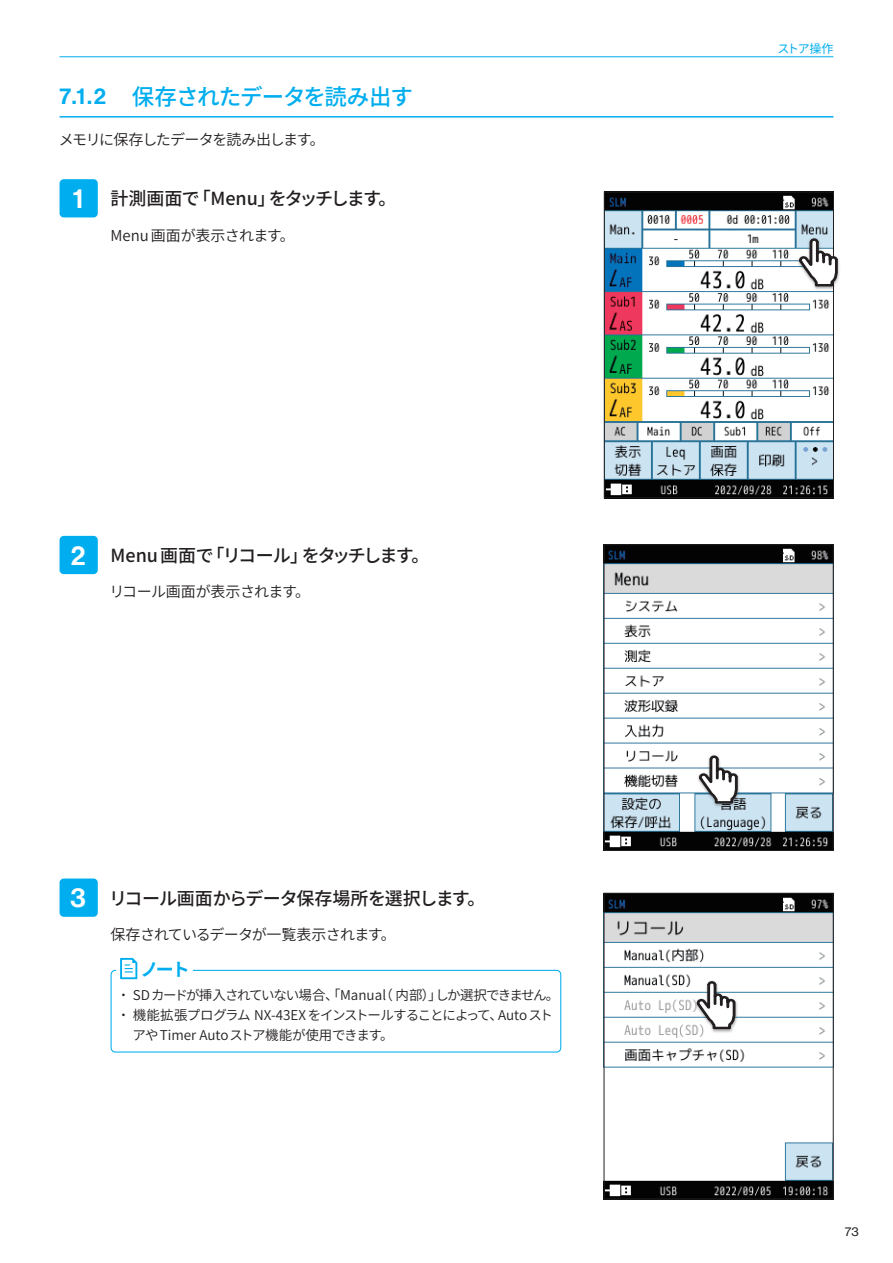
<style>
.page{position:relative;width:893px;height:1263px;background:#fff}
.page>*{position:absolute;margin:0;border:0;box-sizing:border-box;transform-origin:0 0}
.t1{font:27px "N Haas Grotesk DS Pro 65 Md";color:#fff}
.t2{font:500 22.5px "Source Han Sans";letter-spacing:-.045em;color:#00aeef}
.t3{font:500 18px "Source Han Sans";letter-spacing:-.055em;color:#231f20}
.t4{font:500 18px "Source Han Sans";letter-spacing:-.08em;color:#231f20}
.t5{font:500 18px "Source Han Sans";letter-spacing:-.035em;color:#231f20}
.t6{font:700 18px "Source Han Sans";color:#00aeef}
.t7{font:15px "Source Han Sans";letter-spacing:-.035em;color:#231f20}
.t8{font:15px "Source Han Sans";letter-spacing:-.08em;color:#231f20}
.t9{font:15px "Source Han Sans";color:#231f20}
.t10{font:13.5px "Source Han Sans";letter-spacing:-.06em;color:#231f20}
.t11{font:13.5px "Source Han Sans";letter-spacing:-.04em;color:#231f20}
.t12{font:13.5px "Source Han Sans";letter-spacing:-.01em;color:#231f20}
.t13{font:12px "Source Han Sans";letter-spacing:-.075em;color:#00aeef}
.t14{font:12px "N Haas Grotesk TX Pro 55 Rg";color:#231f20}
.s1{font-family:"N Haas Grotesk DS Pro 65 Md";font-weight:400}
.s2{font-weight:300}
</style>
<div class="page">
<hr style="left:60px;top:57px;width:773px;height:1px;background:#00aeef">
<hr style="left:60px;top:116px;width:773px;height:2px;background:#00aeef">
<div style="left:111px;top:970px;width:450px;height:82px;border:1px solid #00aeef;border-radius:4px"></div>
<div style="left:116px;top:958px;width:76px;height:21px;background:#fff"></div>
<svg style="left:120px;top:958px;width:17px;height:21px"></svg>
<div style="left:60px;top:179px;width:38px;height:38px;background:#00aeef;border-radius:4px"></div>
<img style="left:606px;top:194px;width:226px;height:302px">
<div style="left:604px;top:192px;width:230px;height:306px;border:1px solid #231f20"></div>
<img style="left:795px;top:236px;width:45px;height:56px">
<svg style="left:799px;top:238px;width:39px;height:48px"></svg>
<img style="left:606px;top:546px;width:225px;height:303px">
<div style="left:604px;top:544px;width:229px;height:307px;border:1px solid #231f20"></div>
<img style="left:695px;top:753px;width:47px;height:56px">
<svg style="left:699px;top:755px;width:39px;height:48px"></svg>
<div style="left:60px;top:536px;width:38px;height:38px;background:#00aeef;border-radius:4px"></div>
<img style="left:606px;top:895px;width:225px;height:302px">
<div style="left:604px;top:893px;width:229px;height:306px;border:1px solid #231f20"></div>
<img style="left:693px;top:978px;width:47px;height:56px">
<svg style="left:697px;top:981px;width:38px;height:48px"></svg>
<div style="left:60px;top:878px;width:38px;height:39px;background:#00aeef;border-radius:4px"></div>
<h2 class="t2" style="left:60px;top:84px;width:355px"><span class="s1">7.1.2</span> 保存されたデータを読み出す</h2>
<p class="t8" style="left:59px;top:131px;width:268px">メモリに保存したデータを読み出します。</p>
<h1 class="t1" style="left:73px;top:183px;width:12px">1</h1>
<h3 class="t5" style="left:111px;top:188px;width:288px">計測画面で「Menu」をタッチします。</h3>
<p class="t9" style="left:111px;top:227px;width:186px">Menu画面が表示されます。</p>
<h1 class="t1" style="left:71px;top:539px;width:16px">2</h1>
<h3 class="t4" style="left:111px;top:545px;width:320px">Menu 画面で「リコール」をタッチします。</h3>
<p class="t7" style="left:109px;top:583px;width:202px">リコール画面が表示されます。</p>
<h1 class="t1" style="left:71px;top:882px;width:17px">3</h1>
<h3 class="t3" style="left:109px;top:888px;width:378px">リコール画面からデータ保存場所を選択します。</h3>
<p class="t7" style="left:111px;top:926px;width:287px">保存されているデータが一覧表示されます。</p>
<h3 class="t6" style="left:141px;top:960px;width:51px">ノート</h3>
<p class="t10" style="left:117px;top:987px;width:444px"><span class="s2">・</span> SDカードが挿入されていない場合、「Manual（内部）」しか選択できません。</p>
<p class="t11" style="left:117px;top:1007px;width:438px"><span class="s2">・</span>機能拡張プログラム NX-43EX をインストールすることによって、Autoスト</p>
<p class="t12" style="left:132px;top:1027px;width:263px">アやTimer Autoストア機能が使用できます。</p>
<p class="t13" style="left:778px;top:42px;width:57px">ストア操作</p>
<p class="t14" style="left:845px;top:1224px;width:15px">73</p>
</div>
